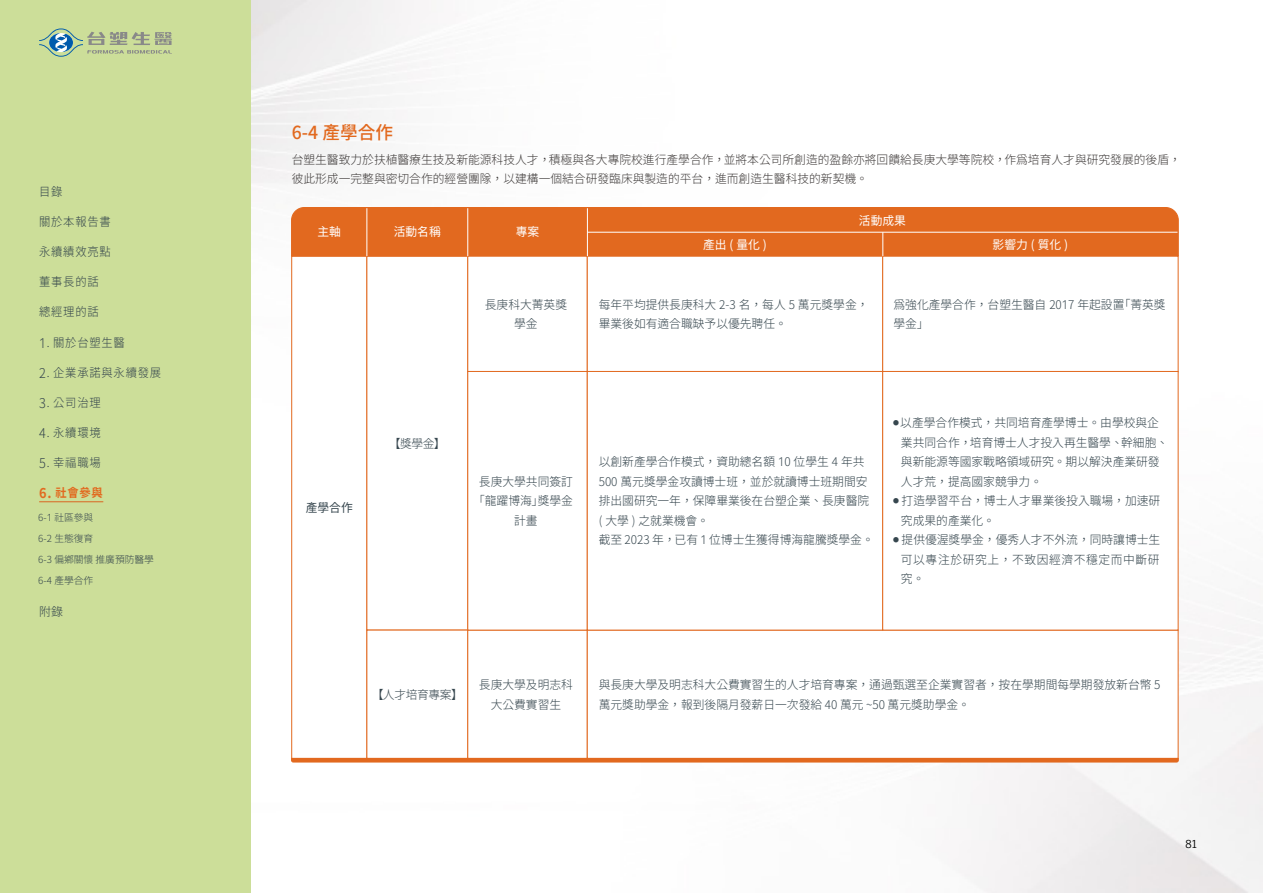
<style>
.page{position:relative;width:1263px;height:893px;background:#fff}
.page>*{position:absolute;margin:0;border:0;box-sizing:border-box;transform-origin:0 0}
.t1{font:18px "Gen Yo Gothic TW M";color:#e2691e}
.t2{font:12px/19.5px "Gen Yo Gothic TW L";color:#36464e}
.t3{font:12px/19.5px "Gen Yo Gothic TW L";color:#3e3a39}
.t4{font:12px "Gen Yo Gothic TW L";letter-spacing:.07em;color:#34454c;scale:.94 1}
.t5{font:12px "Gen Yo Gothic TW R";color:#fff}
.t6{font:12px "Gen Yo Gothic TW L";color:#36464e;scale:.94 1}
.t7{font:12px "Gen Yo Gothic TW L";letter-spacing:.07em;color:#36464e;scale:.94 1}
.t8{font:12px "Gen Yo Gothic TW B";color:#e2691f;scale:.94 1}
.t9{font:12px "Gen Yo Gothic TW R";color:#36464e}
.t10{font:12px "Gen Yo Gothic TW L";letter-spacing:.07em;color:#34454c}
.t11{font:10.5px "Euphemia UCAS";color:#000}
.t12{font:9.75px/21px "Gen Yo Gothic TW L";color:#34454c}
.t13{font:9.75px/21px "Gen Yo Gothic TW L";color:#36464e}
.s1{font-size:13.5px}
</style>
<div class="page">
<img style="left:251px;top:0;width:1012px;height:893px">
<div style="left:0;top:0;width:251px;height:893px;background:#ccde99"></div>
<svg style="left:39px;top:28px;width:133px;height:29px"></svg>
<hr style="left:39px;top:501px;width:64px;height:1px;background:#d96722">
<div style="left:291px;top:256px;width:76px;height:503px;background:#fff;border:1px solid #e2691f"></div>
<div style="left:366px;top:256px;width:102px;height:374px;background:#fff;border:1px solid #e2691f"></div>
<div style="left:366px;top:630px;width:102px;height:129px;background:#fff;border:1px solid #e2691f"></div>
<div style="left:467px;top:630px;width:121px;height:129px;background:#fff;border:1px solid #e2691f"></div>
<div style="left:587px;top:630px;width:591px;height:129px;background:#fff;border:1px solid #e2691f"></div>
<hr style="left:291px;top:758px;width:888px;height:4px;background:#e2691f">
<div style="left:467px;top:256px;width:121px;height:116px;background:#fff;border:1px solid #e2691f"></div>
<div style="left:587px;top:256px;width:296px;height:116px;background:#fff"></div>
<div style="left:882px;top:256px;width:296px;height:116px;background:#fff"></div>
<div style="left:467px;top:371px;width:121px;height:259px;background:#fff;border:1px solid #e2691f"></div>
<div style="left:587px;top:371px;width:296px;height:259px;background:#fff;border:1px solid #e2691f"></div>
<div style="left:882px;top:371px;width:296px;height:259px;background:#fff;border:1px solid #e2691f"></div>
<div style="left:291px;top:207px;width:888px;height:49px;background:#e2691f"></div>
<hr style="left:587px;top:232px;width:590px;height:1px;background:#fff">
<p class="t4" style="left:39px;top:185px;width:26px">目錄</p>
<p class="t4" style="left:39px;top:215px;width:78px">關於本報告書</p>
<p class="t4" style="left:39px;top:245px;width:78px">永續績效亮點</p>
<p class="t4" style="left:39px;top:275px;width:65px">董事長的話</p>
<p class="t4" style="left:39px;top:305px;width:65px">總經理的話</p>
<p class="t6" style="left:39px;top:336px;width:93px"><span class="s1">1</span>. 關於台塑生醫</p>
<p class="t7" style="left:39px;top:366px;width:131px"><span class="s1">2</span>. 企業承諾與永續發展</p>
<p class="t6" style="left:39px;top:396px;width:67px"><span class="s1">3</span>. 公司治理</p>
<p class="t4" style="left:39px;top:426px;width:67px"><span class="s1">4</span>. 永續環境</p>
<p class="t6" style="left:39px;top:456px;width:67px"><span class="s1">5</span>. 幸福職場</p>
<p class="t8" style="left:39px;top:486px;width:69px"><span class="s1">6.</span> 社會參與</p>
<p class="t13" style="left:38px;top:507px;width:57px">6-1 社區參與<br>6-2 生態復育</p>
<p class="t12" style="left:38px;top:549px;width:117px">6-3 偏鄉關懷 推廣預防醫學<br>6-4 產學合作</p>
<p class="t10" style="left:39px;top:605px;width:25px">附錄</p>
<h1 class="t1" style="left:292px;top:122px;width:103px">6-4 產學合作</h1>
<p class="t3" style="left:292px;top:150px;width:891px">台塑生醫致力於扶植醫療生技及新能源科技人才，積極與各大專院校進行產學合作，並將本公司所創造的盈餘亦將回饋給長庚大學等院校，作為培育人才與研究發展的後盾，彼此形成一完整與密切合作的經營團隊，以建構一個結合研發臨床與製造的平台，進而創造生醫科技的新契機。</p>
<p class="t5" style="left:317px;top:225px;width:25px">主軸</p>
<p class="t5" style="left:394px;top:225px;width:49px">活動名稱</p>
<p class="t5" style="left:516px;top:225px;width:25px">專案</p>
<p class="t5" style="left:859px;top:213px;width:49px">活動成果</p>
<p class="t5" style="left:703px;top:238px;width:65px">產出(量化)</p>
<p class="t5" style="left:993px;top:238px;width:77px">影響力 ( 質化 )</p>
<p class="t9" style="left:306px;top:501px;width:49px">產學合作</p>
<p class="t2" style="left:394px;top:434px;width:47px">【獎學金】</p>
<p class="t2" style="left:485px;top:295px;width:84px;text-align:center">長庚科大菁英獎學金</p>
<p class="t2" style="left:599px;top:295px;width:271px">每年平均提供長庚科大 2-3 名，每人 5 萬元獎學金，畢業後如有適合職缺予以優先聘任。</p>
<p class="t2" style="left:893px;top:295px;width:274px">為強化產學合作，台塑生醫自 2017 年起設置「菁英獎學金」</p>
<p class="t2" style="left:479px;top:472px;width:96px;text-align:center">長庚大學共同簽訂「龍躍博海」獎學金計畫</p>
<p class="t2" style="left:599px;top:452px;width:277px">以創新產學合作模式，資助總名額 10 位學生 4 年共<br>500 萬元獎學金攻讀博士班，並於就讀博士班期間安排出國研究一年，保障畢業後在台塑企業、長庚醫院( 大學 ) 之就業機會。<br>截至 2023 年，已有 1 位博士生獲得博海龍騰獎學金。</p>
<p class="t2" style="left:901px;top:413px;width:269px;text-indent:-8px"><sup>●</sup> 以產學合作模式，共同培育產學博士。由學校與企業共同合作，培育博士人才投入再生醫學、幹細胞、與新能源等國家戰略領域研究。期以解決產業研發人才荒，提高國家競爭力。</p>
<p class="t2" style="left:901px;top:491px;width:261px;text-indent:-8px"><sup>●</sup> 打造學習平台，博士人才畢業後投入職場，加速研究成果的產業化。</p>
<p class="t2" style="left:901px;top:530px;width:261px;text-align:justify;text-indent:-8px"><sup>●</sup> 提供優渥獎學金，優秀人才不外流，同時讓博士生可以專注於研究上，不致因經濟不穩定而中斷研究。</p>
<p class="t2" style="left:377px;top:685px;width:81px">【人才培育專案】</p>
<p class="t2" style="left:479px;top:675px;width:96px;text-align:center">長庚大學及明志科大公費實習生</p>
<p class="t2" style="left:599px;top:675px;width:563px">與長庚大學及明志科大公費實習生的人才培育專案，通過甄選至企業實習者，按在學期間每學期發放新台幣 5萬元獎助學金，報到後隔月發薪日一次發給 40 萬元 ~50 萬元獎助學金。</p>
<p class="t11" style="left:1185px;top:837px;width:14px">81</p>
</div>
